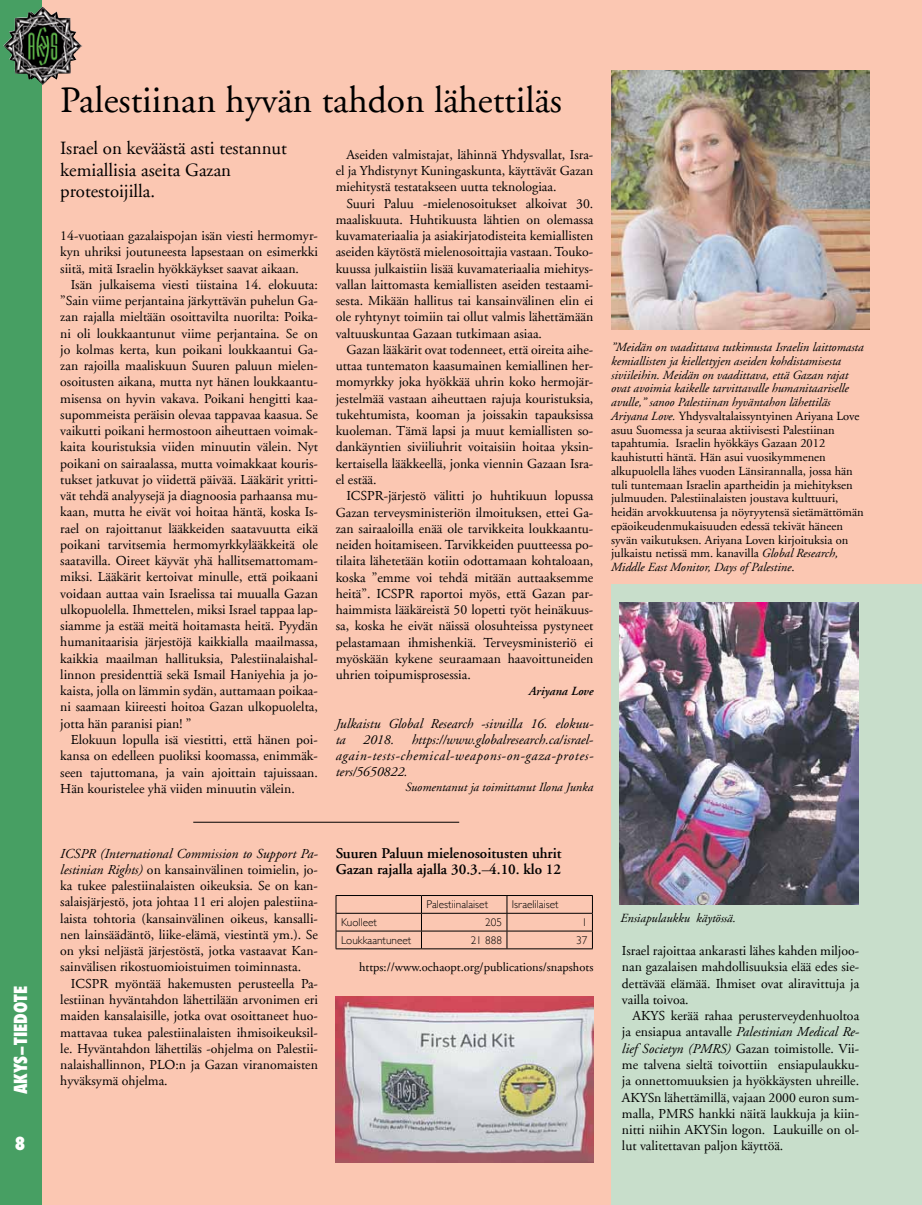
<style>
.page{position:relative;width:922px;height:1205px;background:#fff}
.page>*{position:absolute;margin:0;border:0;box-sizing:border-box;transform-origin:0 0}
.t1{font:37.5px "Adobe Garamond LT";color:#000}
.t2{font:18.75px/21.2px "Adobe Garamond LT";color:#000}
.t3{font:800 condensed 17.5px "Futura";color:#fff}
.t4{font:600 15px/16.2px "Adobe Garamond LT";color:#000}
.t5{font:13.75px/16.2px "Adobe Garamond LT";color:#000;text-align:justify}
.t6{font:italic 13.75px/16.2px "Adobe Garamond LT";color:#000}
.t7{font:12.5px/13.8px "Adobe Garamond LT";color:#000}
.t8{font:italic 12.5px "Adobe Garamond LT";color:#000}
.t9{font:italic 600 12.5px "Adobe Garamond LT";color:#000}
.t10{font:300 11.25px "Gill Sans";color:#000}
.s1{font-style:italic}
</style>
<div class="page">
<div style="left:0;top:0;width:43px;height:1205px;background:#479f63"></div>
<div style="left:43px;top:0;width:878px;height:1205px;background:#fbc7b2"></div>
<div style="left:611px;top:585px;width:310px;height:620px;background:#c8decb"></div>
<img style="left:4px;top:7px;width:72px;height:78px">
<hr style="left:335px;top:895px;width:86px;height:1px;background:#000">
<hr style="left:421px;top:895px;width:86px;height:1px;background:#000">
<hr style="left:507px;top:895px;width:85px;height:1px;background:#000">
<hr style="left:335px;top:913px;width:86px;height:1px;background:#000">
<hr style="left:421px;top:913px;width:86px;height:1px;background:#000">
<hr style="left:507px;top:913px;width:85px;height:1px;background:#000">
<hr style="left:335px;top:931px;width:86px;height:1px;background:#000">
<svg style="left:335px;top:896px;width:1px;height:52px"></svg>
<hr style="left:421px;top:931px;width:86px;height:1px;background:#000">
<svg style="left:421px;top:896px;width:1px;height:52px"></svg>
<hr style="left:507px;top:931px;width:85px;height:1px;background:#000">
<svg style="left:506px;top:896px;width:1px;height:52px"></svg>
<svg style="left:592px;top:896px;width:1px;height:52px"></svg>
<hr style="left:335px;top:948px;width:86px;height:1px;background:#000">
<hr style="left:421px;top:948px;width:86px;height:1px;background:#000">
<hr style="left:507px;top:948px;width:85px;height:1px;background:#000">
<img style="left:611px;top:71px;width:258px;height:259px">
<img style="left:335px;top:996px;width:258px;height:166px">
<img style="left:619px;top:602px;width:238px;height:302px">
<hr style="left:193px;top:822px;width:266px;height:1px;background:#000">
<p class="t3" style="left:9px;top:1094px;width:110px;rotate:-90deg">AKYS–TIEDOTE</p>
<p class="t3" style="left:15px;top:1132px;width:12px">8</p>
<h1 class="t1" style="left:60px;top:80px;width:503px">Palestiinan hyvän tahdon lähettiläs</h1>
<h2 class="t2" style="left:60px;top:138px;width:228px">Israel on keväästä asti testannut kemiallisia aseita Gazan protestoijilla.</h2>
<p class="t5" style="left:60px;top:228px;width:259px">14-vuotiaan gazalaispojan isän viesti hermomyr&shy;kyn uhriksi joutuneesta lapsestaan on esimerkki siitä, mitä Israelin hyökkäykset saavat aikaan.</p>
<p class="t5" style="left:60px;top:277px;width:259px;text-indent:11px">Isän julkaisema viesti tiistaina 14. elokuuta: ”Sain viime perjantaina järkyttävän puhelun Ga&shy;zan rajalla mieltään osoittavilta nuorilta: Poika&shy;ni oli loukkaantunut viime perjantaina. Se on jo kolmas kerta, kun poikani loukkaantui Ga&shy;zan rajoilla maaliskuun Suuren paluun mielen&shy;osoitusten aikana, mutta nyt hänen loukkaantu&shy;misensa on hyvin vakava. Poikani hengitti kaa&shy;supommeista peräisin olevaa tappavaa kaasua. Se vaikutti poikani hermostoon aiheuttaen voimak&shy;kaita kouristuksia viiden minuutin välein. Nyt poikani on sairaalassa, mutta voimakkaat kouris&shy;tukset jatkuvat jo viidettä päivää. Lääkärit yritti&shy;vät tehdä analyysejä ja diagnoosia parhaansa mu&shy;kaan, mutta he eivät voi hoitaa häntä, koska Is&shy;rael on rajoittanut lääkkeiden saatavuutta eikä poikani tarvitsemia hermomyrkkylääkkeitä ole saatavilla. Oireet käyvät yhä hallitsemattomam&shy;miksi. Lääkärit kertoivat minulle, että poikaani voidaan auttaa vain Israelissa tai muualla Gazan ulkopuolella. Ihmettelen, miksi Israel tappaa lap&shy;siamme ja estää meitä hoitamasta heitä. Pyydän humanitaarisia järjestöjä kaikkialla maailmassa, kaikkia maailman hallituksia, Palestiinalaishal&shy;linnon presidenttiä sekä Ismail Haniyehia ja jo&shy;kaista, jolla on lämmin sydän, auttamaan poikaa&shy;ni saamaan kiireesti hoitoa Gazan ulkopuolelta, jotta hän paranisi pian! ”</p>
<p class="t5" style="left:60px;top:732px;width:259px;text-indent:11px">Elokuun lopulla isä viestitti, että hänen poi&shy;kansa on edelleen puoliksi koomassa, enimmäk&shy;seen tajuttomana, ja vain ajoittain tajuissaan.<br>Hän kouristelee yhä viiden minuutin välein.</p>
<p class="t5" style="left:335px;top:147px;width:259px;text-indent:11px">Aseiden valmistajat, lähinnä Yhdysvallat, Isra&shy;el ja Yhdistynyt Kuningaskunta, käyttävät Gazan miehitystä testatakseen uutta teknologiaa.</p>
<p class="t5" style="left:335px;top:195px;width:259px;text-indent:11px">Suuri Paluu -mielenosoitukset alkoivat 30. maaliskuuta. Huhtikuusta lähtien on olemassa kuvamateriaalia ja asiakirjatodisteita kemiallisten aseiden käytöstä mielenosoittajia vastaan. Touko&shy;kuussa julkaistiin lisää kuvamateriaalia miehitys&shy;vallan laittomasta kemiallisten aseiden testaami&shy;sesta. Mikään hallitus tai kansainvälinen elin ei ole ryhtynyt toimiin tai ollut valmis lähettämään valtuuskuntaa Gazaan tutkimaan asiaa.</p>
<p class="t5" style="left:335px;top:342px;width:259px;text-indent:11px">Gazan lääkärit ovat todenneet, että oireita aihe&shy;uttaa tuntematon kaasumainen kemiallinen her&shy;momyrkky joka hyökkää uhrin koko hermojär&shy;jestelmää vastaan aiheuttaen rajuja kouristuksia, tukehtumista, kooman ja joissakin tapauksissa kuoleman. Tämä lapsi ja muut kemiallisten so&shy;dankäyntien siviiliuhrit voitaisiin hoitaa yksin&shy;kertaisella lääkkeellä, jonka viennin Gazaan Isra&shy;el estää.</p>
<p class="t5" style="left:335px;top:488px;width:259px;text-indent:11px">ICSPR-järjestö välitti jo huhtikuun lopussa Gazan terveysministeriön ilmoituksen, ettei Ga&shy;zan sairaaloilla enää ole tarvikkeita loukkaantu&shy;neiden hoitamiseen. Tarvikkeiden puutteessa po&shy;tilaita lähetetään kotiin odottamaan kohtaloaan, koska ”emme voi tehdä mitään auttaaksemme heitä”. ICSPR raportoi myös, että Gazan par&shy;haimmista lääkäreistä 50 lopetti työt heinäkuus&shy;sa, koska he eivät näissä olosuhteissa pystyneet pelastamaan ihmishenkiä. Terveysministeriö ei myöskään kykene seuraamaan haavoittuneiden uhrien toipumisprosessia.</p>
<p class="t9" style="left:528px;top:684px;width:66px">Ariyana Love</p>
<p class="t6" style="left:335px;top:715px;width:259px">Julkaistu Global Research -sivuilla 16. elokuu&shy;ta</p>
<p class="t6" style="left:335px;top:732px;width:259px;text-align:justify;text-indent:76px">https://www.globalresearch.ca/israel&shy;again-tests-chemical-weapons-on-gaza-protes&shy;ters/5650822.</p>
<p class="t8" style="left:405px;top:781px;width:189px">Suomentanut ja toimittanut Ilona Junka</p>
<p class="t6" style="left:363px;top:732px;width:32px">2018.</p>
<p class="t7" style="left:611px;top:340px;width:254px"><span class="s1">”Meidän on vaadittava tutkimusta Israelin laittomasta kemiallisten ja kiellettyjen aseiden kohdistamisesta siviileihin. Meidän on vaadittava, että Gazan rajat ovat avoimia kaikelle tarvittavalle humanitaariselle avulle,” sanoo Palestiinan hyväntahon lähettiläs Ariyana Love.</span> Yhdysvaltalaissyntyinen Ariyana Love asuu Suomessa ja seuraa aktiivisesti Palestiinan tapahtumia. Israelin hyökkäys Gazaan 2012 kauhistutti häntä. Hän asui vuosikymmenen alkupuolella lähes vuoden Länsirannalla, jossa hän tuli tuntemaan Israelin apartheidin ja miehityksen julmuuden. Palestiinalaisten joustava kulttuuri, heidän arvokkuutensa ja nöyryytensä sietämättömän epäoikeudenmukaisuuden edessä tekivät häneen syvän vaikutuksen. Ariyana Loven kirjoituksia on julkaistu netissä mm. kanavilla <span class="s1">Global Research, Middle East Monitor, Days of Palestine</span>.</p>
<p class="t5" style="left:60px;top:845px;width:259px"><span class="s1">ICSPR (International Commission to Support Pa&shy;lestinian Rights)</span> on kansainvälinen toimielin, jo&shy;ka tukee palestiinalaisten oikeuksia. Se on kan&shy;salaisjärjestö, jota johtaa 11 eri alojen palestiina&shy;laista tohtoria (kansainvälinen oikeus, kansalli&shy;nen lainsäädäntö, liike-elämä, viestintä ym.). Se on yksi neljästä järjestöstä, jotka vastaavat Kan&shy;sainvälisen rikostuomioistuimen toiminnasta.</p>
<p class="t5" style="left:60px;top:975px;width:259px;text-indent:11px">ICSPR myöntää hakemusten perusteella Pa&shy;lestiinan hyväntahdon lähettilään arvonimen eri maiden kansalaisille, jotka ovat osoittaneet huo&shy;mattavaa tukea palestiinalaisten ihmisoikeuksil&shy;le. Hyväntahdon lähettiläs -ohjelma on Palestii&shy;nalaishallinnon, PLO:n ja Gazan viranomaisten hyväksymä ohjelma.</p>
<p class="t4" style="left:335px;top:845px;width:227px">Suuren Paluun mielenosoitusten uhrit<br>Gazan rajalla ajalla 30.3.–4.10. klo 12</p>
<p class="t10" style="left:426px;top:896px;width:63px">Palestiinalaiset</p>
<p class="t10" style="left:512px;top:896px;width:48px">Israelilaiset</p>
<p class="t10" style="left:341px;top:913px;width:37px">Kuolleet</p>
<p class="t10" style="left:485px;top:913px;width:18px">205</p>
<p class="t10" style="left:581px;top:913px;width:7px">1</p>
<p class="t10" style="left:341px;top:931px;width:72px">Loukkaantuneet</p>
<p class="t10" style="left:470px;top:931px;width:33px">21 888</p>
<p class="t10" style="left:576px;top:931px;width:13px">37</p>
<p class="t7" style="left:359px;top:961px;width:236px">https://www.ochaopt.org/publications/snapshots</p>
<p class="t8" style="left:620px;top:911px;width:117px">Ensiapulaukku käytössä.</p>
<p class="t5" style="left:621px;top:943px;width:239px">Israel rajoittaa ankarasti lähes kahden miljoo&shy;nan gazalaisen mahdollisuuksia elää edes sie&shy;dettävää elämää. Ihmiset ovat aliravittuja ja vailla toivoa.</p>
<p class="t5" style="left:621px;top:1008px;width:239px;text-indent:11px">AKYS kerää rahaa perusterveydenhuoltoa ja ensiapua antavalle <span class="s1">Palestinian Medical Re&shy;lief Societyn (PMRS)</span> Gazan toimistolle. Vii&shy;me talvena sieltä toivottiin ensiapulaukku&shy;ja onnettomuuksien ja hyökkäysten uhreille.<br>AKYSn lähettämillä, vajaan 2000 euron sum&shy;malla, PMRS hankki näitä laukkuja ja kiin&shy;nitti niihin AKYSin logon. Laukuille on ol&shy;lut valitettavan paljon käyttöä.</p>
</div>
